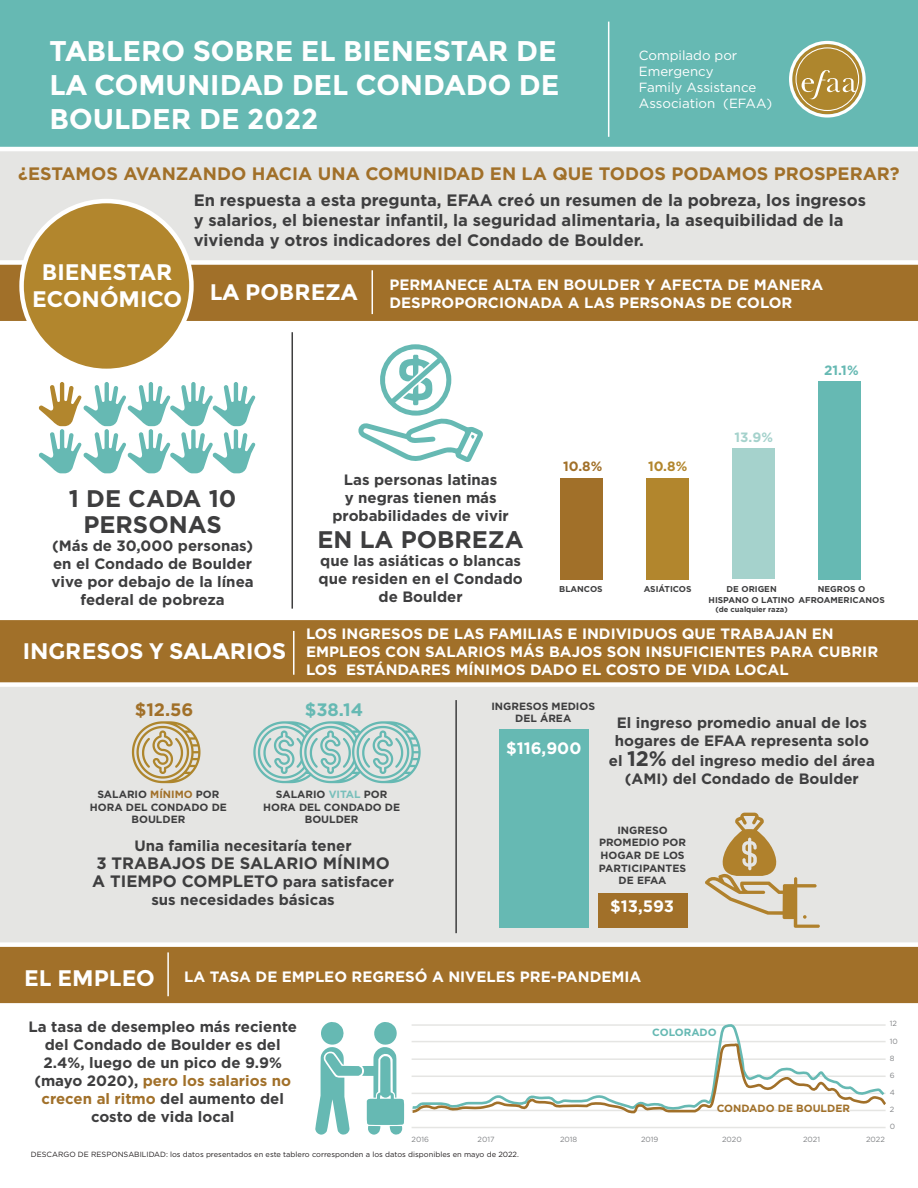
<style>
.page{position:relative;width:918px;height:1188px;background:#fff}
.page>*{position:absolute;margin:0;border:0;box-sizing:border-box;transform-origin:0 0}
.t1{font:700 28.5px/34.2px "Montserrat";color:#fff;text-align:justify}
.t2{font:700 24px/25.5px "Gotham";color:#3e3e3f;text-align:center}
.t3{font:700 22.5px/27px "Montserrat";color:#fff;text-align:center}
.t4{font:700 18px "Gotham";color:#a17029}
.t5{font:700 18px "Gotham";color:#66b9b3}
.t6{font:700 16.5px/19.8px "Gotham";color:#3e3e3f}
.t7{font:700 16.5px "Gotham";color:#fff}
.t8{font:700 15px/18px "Gotham";color:#3e3e3f;text-align:center}
.t9{font:700 15px/18px "Gotham";color:#fff}
.t10{font:700 13.5px "Gotham";color:#a17029}
.t11{font:700 13.5px "Gotham";color:#b2862d}
.t12{font:700 13.5px "Gotham";color:#a5d2cc}
.t13{font:700 13.5px "Gotham";color:#66b9b3}
.t14{font:13.35px/15.9px "Gotham";color:#fff}
.t15{font:700 10.5px/12.6px "Gotham";color:#3e3e3f;text-align:center}
.t16{font:700 10.5px "Gotham";color:#a17029}
.t17{font:700 10.5px "Gotham";color:#66b9b3}
.t18{font:700 8.55px/10.2px "Gotham";color:#3e3e3f}
.t19{font:7.5px "Gotham";color:#231f20}
.t20{font:7.5px "Gotham";color:#808285}
.t21{font:700 7.5px "Gotham";color:#3e3e3f}
.s1{color:#a17029}
.s2{color:#78bfbb}
.s3{font-size:15px}
.s4{font-size:21px}
</style>
<div class="page">
<div style="left:0;top:679px;width:918px;height:290px;background:#e5e5e3"></div>
<div style="left:0;top:258px;width:918px;height:65px;background:#a17029"></div>
<div style="left:0;top:945px;width:918px;height:60px;background:#a17029"></div>
<div style="left:0;top:617px;width:918px;height:68px;background:#a17029"></div>
<div style="left:0;top:0;width:918px;height:151px;background:#66b9b3"></div>
<svg style="left:792px;top:44px;width:70px;height:70px;background:#b4a264"></svg>
<div style="left:789px;top:41px;width:77px;height:77px;border:3px solid #fff;border-radius:50%"></div>
<hr style="left:608px;top:22px;width:1px;height:115px;background:#fff">
<hr style="left:292px;top:332px;width:1px;height:277px;background:#3e3e3f">
<hr style="left:455px;top:700px;width:2px;height:233px;background:#3e3e3f">
<div style="left:0;top:149px;width:918px;height:113px;background:#e5e5e3"></div>
<hr style="left:372px;top:270px;width:1px;height:44px;background:#fff">
<hr style="left:167px;top:952px;width:2px;height:44px;background:#fff">
<hr style="left:293px;top:631px;width:2px;height:44px;background:#fff">
<hr style="left:0;top:147px;width:918px;height:4px;background:#fff">
<hr style="left:0;top:321px;width:918px;height:4px;background:#fff">
<div style="left:0;top:1003px;width:918px;height:5px;background:#fff"></div>
<div style="left:0;top:682px;width:918px;height:5px;background:#fff"></div>
<div style="left:0;top:260px;width:918px;height:5px;background:#fff"></div>
<div style="left:0;top:942px;width:918px;height:5px;background:#fff"></div>
<hr style="left:0;top:616px;width:918px;height:4px;background:#fff">
<svg style="left:39px;top:382px;width:216px;height:91px"></svg>
<svg style="left:358px;top:344px;width:125px;height:118px"></svg>
<div style="left:819px;top:381px;width:42px;height:198px;background:#66b9b3"></div>
<div style="left:499px;top:729px;width:89px;height:199px;background:#66b9b3"></div>
<div style="left:598px;top:894px;width:90px;height:34px;background:#a17029"></div>
<div style="left:733px;top:449px;width:42px;height:130px;background:#a5d2cc"></div>
<div style="left:646px;top:478px;width:43px;height:101px;background:#b2862d"></div>
<div style="left:560px;top:478px;width:43px;height:101px;background:#a17029"></div>
<svg style="left:132px;top:721px;width:69px;height:62px"></svg>
<svg style="left:253px;top:721px;width:168px;height:62px"></svg>
<svg style="left:705px;top:813px;width:115px;height:115px"></svg>
<svg style="left:315px;top:1022px;width:89px;height:113px"></svg>
<hr style="left:412px;top:1127px;width:474px;height:1px;background:#e5e5e3">
<svg style="left:411px;top:1024px;width:475px;height:90px"></svg>
<div style="left:22px;top:201px;width:169px;height:170px;background:#b2862d;border-radius:50%"></div>
<div style="left:19px;top:199px;width:175px;height:174px;border:4px solid #fff;border-radius:50%"></div>
<h1 class="t1" style="left:50px;top:34px;width:511px">TABLERO SOBRE EL BIENESTAR DE LA COMUNIDAD DEL CONDADO DE BOULDER DE 2022</h1>
<p class="t14" style="left:639px;top:47px;width:135px">Compilado por<br>Emergency<br>Family Assistance<br>Association (EFAA)</p>
<p class="t4" style="left:18px;top:162px;width:883px">¿ESTAMOS AVANZANDO HACIA UNA COMUNIDAD EN LA QUE TODOS PODAMOS PROSPERAR?</p>
<p class="t6" style="left:194px;top:191px;width:674px">En respuesta a esta pregunta, EFAA creó un resumen de la pobreza, los ingresos y salarios, el bienestar infantil, la seguridad alimentaria, la asequibilidad de la vivienda y otros indicadores del Condado de Boulder.</p>
<p class="t9" style="left:389px;top:276px;width:435px">PERMANECE ALTA EN BOULDER Y AFECTA DE MANERA<br>DESPROPORCIONADA A LAS PERSONAS DE COLOR</p>
<h3 class="t3" style="left:32px;top:259px;width:151px">BIENESTAR<br>ECONÓMICO</h3>
<h3 class="t3" style="left:210px;top:278px;width:149px">LA POBREZA</h3>
<p class="t13" style="left:824px;top:362px;width:36px">21.1%</p>
<h2 class="t2" style="left:69px;top:486px;width:169px">1 DE CADA 10<br>PERSONAS</h2>
<p class="t8" style="left:52px;top:536px;width:204px">(Más de 30,000 personas) en el Condado de Boulder vive por debajo de la línea federal de pobreza</p>
<h3 class="t3" style="left:23px;top:637px;width:265px">INGRESOS Y SALARIOS</h3>
<p class="t8" style="left:333px;top:471px;width:178px">Las personas latinas<br>y negras tienen más probabilidades de vivir</p>
<h2 class="t2" style="left:317px;top:527px;width:208px">EN LA POBREZA</h2>
<p class="t8" style="left:319px;top:552px;width:206px">que las asiáticas o blancas que residen en el Condado de Boulder</p>
<p class="t10" style="left:563px;top:458px;width:41px">10.8%</p>
<p class="t11" style="left:648px;top:458px;width:41px">10.8%</p>
<p class="t12" style="left:735px;top:429px;width:40px">13.9%</p>
<p class="t18" style="left:559px;top:584px;width:45px">BLANCOS</p>
<p class="t18" style="left:644px;top:584px;width:49px">ASIÁTICOS</p>
<p class="t18" style="left:709px;top:584px;width:178px;text-indent:18px">DE ORIGEN<br>HISPANO O LATINO AFROAMERICANOS</p>
<p class="t21" style="left:716px;top:604px;width:74px">(de cualquier raza)</p>
<p class="t18" style="left:818px;top:584px;width:49px">NEGROS O</p>
<p class="t9" style="left:306px;top:625px;width:574px">LOS INGRESOS DE LAS FAMILIAS E INDIVIDUOS QUE TRABAJAN EN<br>EMPLEOS CON SALARIOS MÁS BAJOS SON INSUFICIENTES PARA CUBRIR<br>LOS ESTÁNDARES MÍNIMOS DADO EL COSTO DE VIDA LOCAL</p>
<p class="t4" style="left:135px;top:697px;width:60px">$12.56</p>
<p class="t5" style="left:305px;top:697px;width:60px">$38.14</p>
<p class="t15" style="left:90px;top:788px;width:139px">SALARIO <span class="s1">MÍNIMO</span> POR<br>HORA DEL CONDADO DE<br>BOULDER</p>
<p class="t15" style="left:263px;top:788px;width:139px">SALARIO <span class="s2">VITAL</span> POR<br>HORA DEL CONDADO DE<br>BOULDER</p>
<p class="t8" style="left:135px;top:837px;width:219px">Una familia necesitaría tener</p>
<p class="t6" style="left:92px;top:854px;width:303px;line-height:18px">3 TRABAJOS DE SALARIO MÍNIMO<br>A TIEMPO COMPLETO <span class="s3">para satisfacer</span></p>
<p class="t8" style="left:151px;top:891px;width:185px">sus necesidades básicas</p>
<p class="t15" style="left:491px;top:700px;width:105px">INGRESOS MEDIOS<br>DEL ÁREA</p>
<p class="t7" style="left:506px;top:738px;width:77px">$116,900</p>
<p class="t8" style="left:615px;top:714px;width:256px;text-align:left">El ingreso promedio anual de los hogares de EFAA representa solo</p>
<p class="t8" style="left:609px;top:751px;width:268px">el <span class="s4">12%</span> del ingreso medio del área (AMI) del Condado de Boulder</p>
<p class="t15" style="left:599px;top:824px;width:89px">INGRESO<br>PROMEDIO POR<br>HOGAR DE LOS<br>PARTICIPANTES<br>DE EFAA</p>
<p class="t7" style="left:610px;top:895px;width:65px">$13,593</p>
<h3 class="t3" style="left:24px;top:964px;width:132px">EL EMPLEO</h3>
<p class="t9" style="left:184px;top:968px;width:459px">LA TASA DE EMPLEO REGRESÓ A NIVELES PRE-PANDEMIA</p>
<p class="t8" style="left:29px;top:1017px;width:270px">La tasa de desempleo más reciente del Condado de Boulder es del<br>2.4%, luego de un pico de 9.9% (mayo 2020), <span class="s1">pero los salarios no crecen al ritmo</span> del aumento del costo de vida local</p>
<p class="t17" style="left:652px;top:1025px;width:66px">COLORADO</p>
<p class="t16" style="left:717px;top:1101px;width:135px">CONDADO DE BOULDER</p>
<p class="t20" style="left:890px;top:1019px;width:9px">12</p>
<p class="t20" style="left:890px;top:1036px;width:10px">10</p>
<p class="t20" style="left:890px;top:1053px;width:6px">8</p>
<p class="t20" style="left:890px;top:1070px;width:6px">6</p>
<p class="t20" style="left:890px;top:1087px;width:7px">4</p>
<p class="t20" style="left:890px;top:1104px;width:6px">2</p>
<p class="t20" style="left:890px;top:1122px;width:7px">0</p>
<p class="t20" style="left:412px;top:1134px;width:19px">2016</p>
<p class="t20" style="left:478px;top:1134px;width:18px">2017</p>
<p class="t20" style="left:560px;top:1134px;width:19px">2018</p>
<p class="t20" style="left:641px;top:1134px;width:19px">2019</p>
<p class="t20" style="left:722px;top:1134px;width:21px">2020</p>
<p class="t20" style="left:803px;top:1134px;width:18px">2021</p>
<p class="t20" style="left:866px;top:1134px;width:20px">2022</p>
<p class="t19" style="left:31px;top:1149px;width:490px">DESCARGO DE RESPONSABILIDAD: los datos presentados en este tablero corresponden a los datos disponibles en mayo de 2022.</p>
</div>
